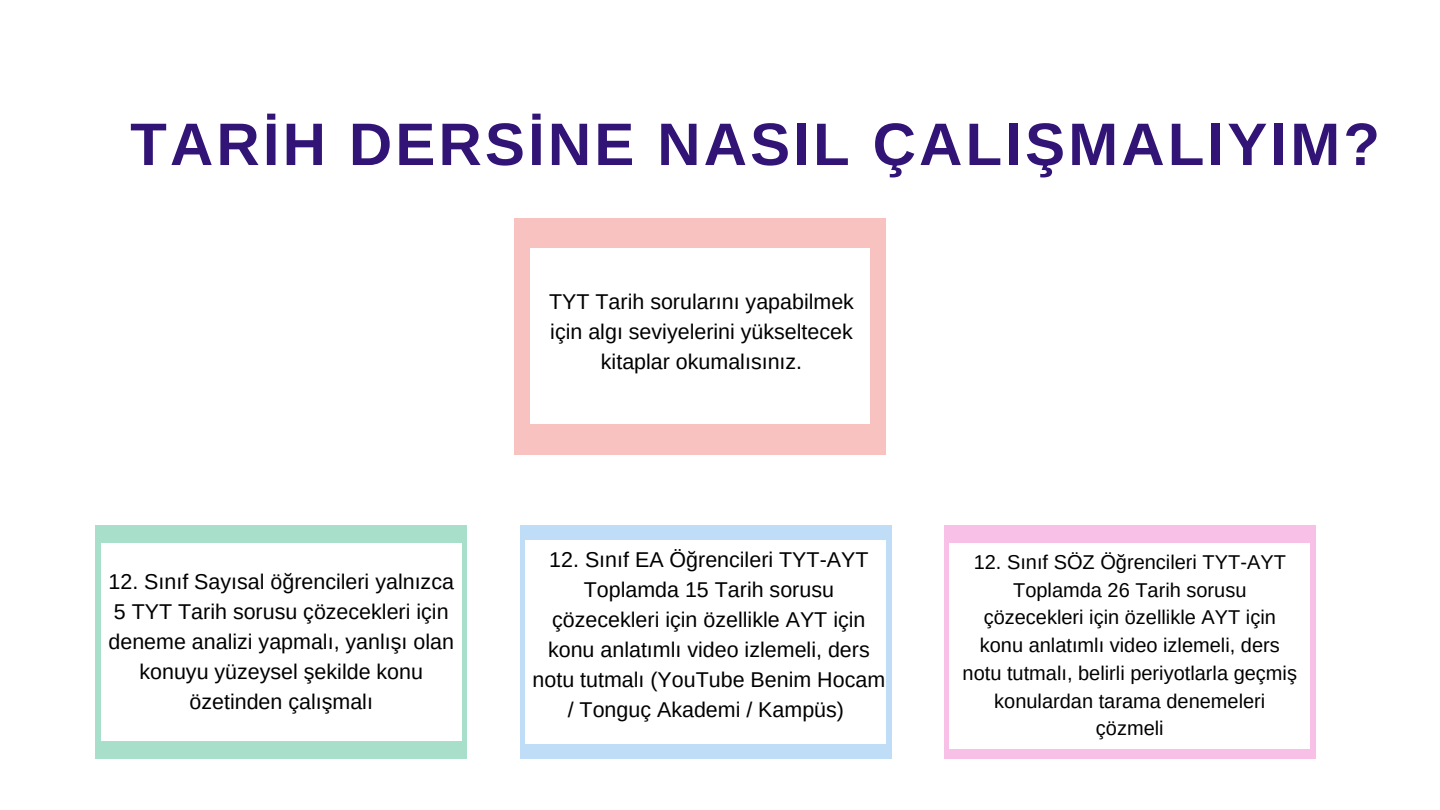
<style>
.page{position:relative;width:1440px;height:810px;background:#fff}
.page>*{position:absolute;margin:0;border:0;box-sizing:border-box;transform-origin:0 0}
.t1{font:700 60px "Arimo";letter-spacing:.055em;color:#311476}
.t2{font:21.4px/30px "Arimo";color:#000;text-align:center}
.t3{font:20px/27.8px "Arimo";color:#000;text-align:center}
</style>
<div class="page">
<div style="left:96px;top:525px;width:371px;height:234px;background:#a8dfca"></div>
<div style="left:520px;top:525px;width:371px;height:234px;background:#c0ddf8"></div>
<div style="left:514px;top:218px;width:372px;height:236px;background:#f8c2c0"></div>
<div style="left:944px;top:525px;width:371px;height:234px;background:#f8c0e7"></div>
<div style="left:101px;top:543px;width:360px;height:198px;background:#fff"></div>
<div style="left:525px;top:540px;width:361px;height:204px;background:#fff"></div>
<div style="left:531px;top:249px;width:339px;height:175px;background:#fff"></div>
<div style="left:950px;top:543px;width:360px;height:206px;background:#fff"></div>
<p class="t1" style="left:130px;top:111px;width:1251px">TARİH DERSİNE NASIL ÇALIŞMALIYIM?</p>
<p class="t2" style="left:109px;top:566px;width:347px">12. Sınıf Sayısal öğrencileri yalnızca<br>5 TYT Tarih sorusu çözecekleri için deneme analizi yapmalı, yanlışı olan konuyu yüzeysel şekilde konu özetinden çalışmalı</p>
<p class="t2" style="left:549px;top:286px;width:306px">TYT Tarih sorularını yapabilmek için algı seviyelerini yükseltecek kitaplar okumalısınız.</p>
<p class="t2" style="left:533px;top:544px;width:354px">12. Sınıf EA Öğrencileri TYT-AYT<br>Toplamda 15 Tarih sorusu çözecekleri için özellikle AYT için konu anlatımlı video izlemeli, ders notu tutmalı (YouTube Benim Hocam / Tonguç Akademi / Kampüs)</p>
<p class="t3" style="left:963px;top:548px;width:336px">12. Sınıf SÖZ Öğrencileri TYT-AYT<br>Toplamda 26 Tarih sorusu çözecekleri için özellikle AYT için konu anlatımlı video izlemeli, ders notu tutmalı, belirli periyotlarla geçmiş konulardan tarama denemeleri çözmeli</p>
</div>
